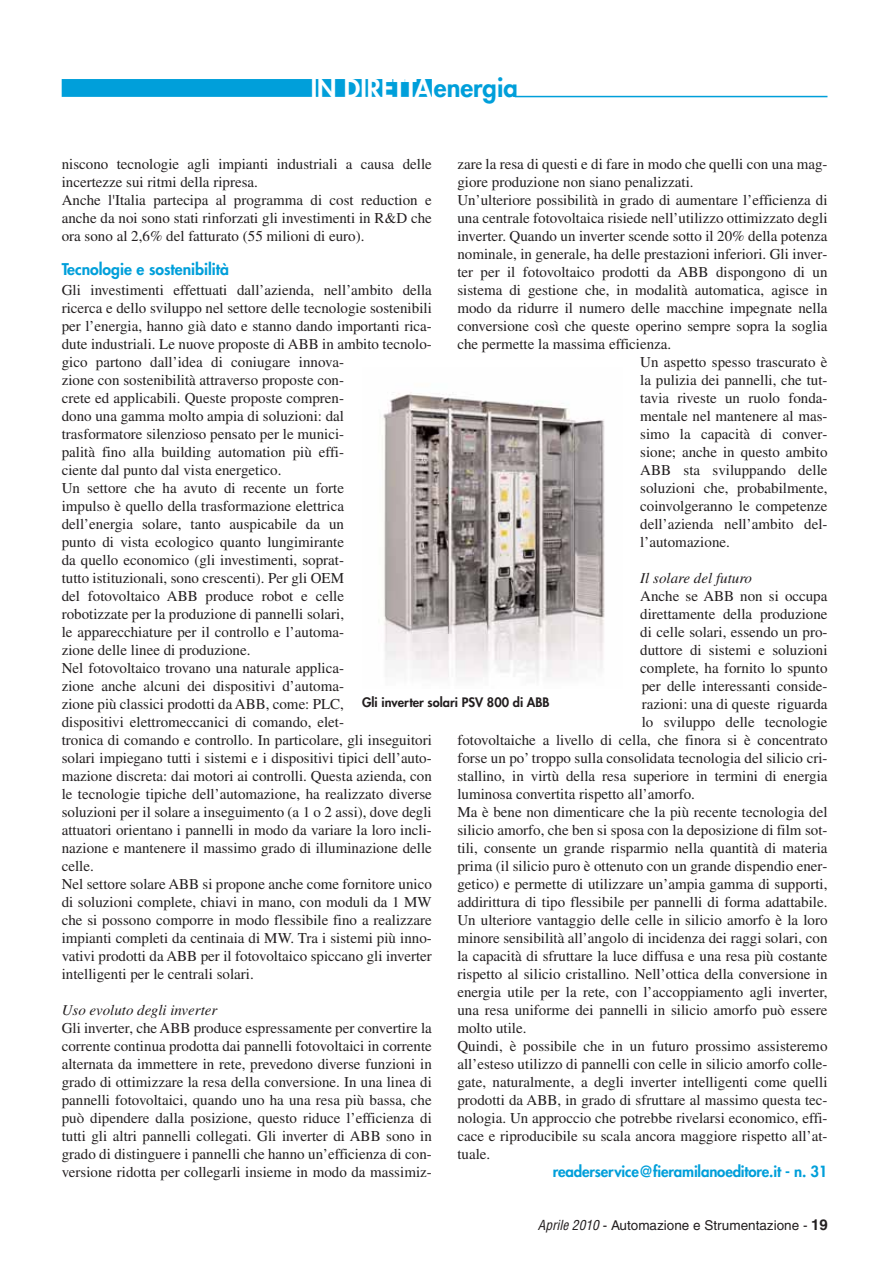
<style>
.page{position:relative;width:889px;height:1277px;background:#fff}
.page>*{position:absolute;margin:0;border:0;box-sizing:border-box;transform-origin:0 0}
.t1{font:800 25.5px "Futura LT";color:#fff}
.t2{font:800 15.75px "Futura LT";color:#009fda}
.t3{font:15px/18px "Times LT";color:#231f20}
.t4{font:italic 15px "Times LT";color:#231f20}
.t5{font:800 15px "Futura LT";letter-spacing:-.01em;color:#009fda}
.t6{font:13.5px "Helvetica LT";color:#231f20}
.t7{font:800 12.75px "Futura LT";color:#231f20}
.s1{color:#009fda}
.s2{font-style:italic;font-stretch:condensed}
.s3{font-weight:700;font-size:15px}
</style>
<div class="page">
<div style="left:62px;top:79px;width:370px;height:18px;background:#009fda"></div>
<hr style="left:514px;top:96px;width:313px;height:1px;background:#009fda">
<img style="left:382px;top:392px;width:223px;height:287px">
<h1 class="t1" style="left:311px;top:77px;width:208px">IN DIRETTA<span class="s1">energia</span></h1>
<p class="t3" style="left:62px;top:157px;width:371px">niscono tecnologie agli impianti industriali a causa delle incertezze sui ritmi della ripresa.<br>Anche l'Italia partecipa al programma di cost reduction e anche da noi sono stati rinforzati gli investimenti in R&amp;D che ora sono al 2,6% del fatturato (55 milioni di euro).</p>
<p class="t2" style="left:62px;top:262px;width:169px">Tecnologie e sostenibilità</p>
<p class="t3" style="left:62px;top:283px;width:371px">Gli investimenti effettuati dall’azienda, nell’ambito della ricerca e dello sviluppo nel settore delle tecnologie sostenibili per l’energia, hanno già dato e stanno dando importanti rica&shy;dute industriali. Le nuove proposte di ABB in ambito tecnolo&shy;gico partono dall’idea di coniugare innova-<br>zione con sostenibilità attraverso proposte con-<br>crete ed applicabili. Queste proposte compren-<br>dono una gamma molto ampia di soluzioni: dal<br>trasformatore silenzioso pensato per le munici-<br>palità fino alla building automation più effi-<br>ciente dal punto dal vista energetico.<br>Un settore che ha avuto di recente un forte<br>impulso è quello della trasformazione elettrica<br>dell’energia solare, tanto auspicabile da un<br>punto di vista ecologico quanto lungimirante<br>da quello economico (gli investimenti, soprat-<br>tutto istituzionali, sono crescenti). Per gli OEM<br>del fotovoltaico ABB produce robot e celle<br>robotizzate per la produzione di pannelli solari,<br>le apparecchiature per il controllo e l’automa-<br>zione delle linee di produzione.<br>Nel fotovoltaico trovano una naturale applica-<br>zione anche alcuni dei dispositivi d’automa-<br>zione più classici prodotti da ABB, come: PLC,<br>dispositivi elettromeccanici di comando, elet-<br>tronica di comando e controllo. In particolare, gli inseguitori solari impiegano tutti i sistemi e i dispositivi tipici dell’auto&shy;mazione discreta: dai motori ai controlli. Questa azienda, con le tecnologie tipiche dell’automazione, ha realizzato diverse soluzioni per il solare a inseguimento (a 1 o 2 assi), dove degli attuatori orientano i pannelli in modo da variare la loro incli&shy;nazione e mantenere il massimo grado di illuminazione delle celle.<br>Nel settore solare ABB si propone anche come fornitore unico di soluzioni complete, chiavi in mano, con moduli da 1 MW che si possono comporre in modo flessibile fino a realizzare impianti completi da centinaia di MW. Tra i sistemi più inno&shy;vativi prodotti da ABB per il fotovoltaico spiccano gli inverter intelligenti per le centrali solari.</p>
<p class="t4" style="left:62px;top:1004px;width:157px">Uso evoluto degli inverter</p>
<p class="t3" style="left:62px;top:1021px;width:371px;text-align:justify">Gli inverter, che ABB produce espressamente per convertire la corrente continua prodotta dai pannelli fotovoltaici in corrente alternata da immettere in rete, prevedono diverse funzioni in grado di ottimizzare la resa della conversione. In una linea di pannelli fotovoltaici, quando uno ha una resa più bassa, che può dipendere dalla posizione, questo riduce l’efficienza di tutti gli altri pannelli collegati. Gli inverter di ABB sono in grado di distinguere i pannelli che hanno un’efficienza di con&shy;versione ridotta per collegarli insieme in modo da massimiz-</p>
<p class="t3" style="left:457px;top:157px;width:371px">zare la resa di questi e di fare in modo che quelli con una mag-</p>
<p class="t3" style="left:457px;top:175px;width:238px">giore produzione non siano penalizzati.</p>
<p class="t3" style="left:457px;top:193px;width:371px">Un’ulteriore possibilità in grado di aumentare l’efficienza di</p>
<p class="t3" style="left:457px;top:211px;width:371px">una centrale fotovoltaica risiede nell’utilizzo ottimizzato degli</p>
<p class="t3" style="left:457px;top:229px;width:371px">inverter. Quando un inverter scende sotto il 20% della potenza</p>
<p class="t3" style="left:457px;top:247px;width:371px">nominale, in generale, ha delle prestazioni inferiori. Gli inver-</p>
<p class="t3" style="left:457px;top:265px;width:371px">ter per il fotovoltaico prodotti da ABB dispongono di un</p>
<p class="t3" style="left:457px;top:283px;width:371px">sistema di gestione che, in modalità automatica, agisce in</p>
<p class="t3" style="left:457px;top:301px;width:371px">modo da ridurre il numero delle macchine impegnate nella</p>
<p class="t3" style="left:457px;top:319px;width:371px">conversione così che queste operino sempre sopra la soglia</p>
<p class="t3" style="left:457px;top:337px;width:215px">che permette la massima efficienza.</p>
<p class="t3" style="left:640px;top:355px;width:189px">Un aspetto spesso trascurato è</p>
<p class="t3" style="left:640px;top:373px;width:189px">la pulizia dei pannelli, che tut-</p>
<p class="t3" style="left:640px;top:391px;width:189px">tavia riveste un ruolo fonda-</p>
<p class="t3" style="left:640px;top:409px;width:189px">mentale nel mantenere al mas-</p>
<p class="t3" style="left:640px;top:427px;width:189px">simo la capacità di conver-</p>
<p class="t3" style="left:640px;top:445px;width:189px">sione; anche in questo ambito</p>
<p class="t3" style="left:640px;top:463px;width:189px">ABB sta sviluppando delle</p>
<p class="t3" style="left:640px;top:481px;width:189px">soluzioni che, probabilmente,</p>
<p class="t3" style="left:640px;top:499px;width:189px">coinvolgeranno le competenze</p>
<p class="t3" style="left:640px;top:517px;width:189px">dell’azienda nell’ambito del-</p>
<p class="t3" style="left:640px;top:535px;width:91px">l’automazione.</p>
<p class="t4" style="left:640px;top:572px;width:113px">Il solare del futuro</p>
<p class="t3" style="left:640px;top:589px;width:189px">Anche se ABB non si occupa</p>
<p class="t3" style="left:640px;top:607px;width:189px">direttamente della produzione</p>
<p class="t3" style="left:640px;top:625px;width:189px">di celle solari, essendo un pro-</p>
<p class="t3" style="left:640px;top:643px;width:189px">duttore di sistemi e soluzioni</p>
<p class="t3" style="left:640px;top:661px;width:189px">complete, ha fornito lo spunto</p>
<p class="t3" style="left:641px;top:679px;width:187px">per delle interessanti conside-</p>
<p class="t3" style="left:641px;top:697px;width:187px">razioni: una di queste riguarda</p>
<p class="t3" style="left:641px;top:715px;width:187px">lo sviluppo delle tecnologie</p>
<p class="t3" style="left:457px;top:733px;width:371px">fotovoltaiche a livello di cella, che finora si è concentrato</p>
<p class="t3" style="left:457px;top:751px;width:371px">forse un po’ troppo sulla consolidata tecnologia del silicio cri-</p>
<p class="t3" style="left:457px;top:769px;width:371px">stallino, in virtù della resa superiore in termini di energia</p>
<p class="t3" style="left:457px;top:787px;width:239px">luminosa convertita rispetto all’amorfo.</p>
<p class="t3" style="left:457px;top:805px;width:371px">Ma è bene non dimenticare che la più recente tecnologia del</p>
<p class="t3" style="left:457px;top:823px;width:371px">silicio amorfo, che ben si sposa con la deposizione di film sot-</p>
<p class="t3" style="left:457px;top:841px;width:371px">tili, consente un grande risparmio nella quantità di materia</p>
<p class="t3" style="left:457px;top:859px;width:371px">prima (il silicio puro è ottenuto con un grande dispendio ener-</p>
<p class="t3" style="left:457px;top:877px;width:371px">getico) e permette di utilizzare un’ampia gamma di supporti,</p>
<p class="t3" style="left:457px;top:895px;width:371px">addirittura di tipo flessibile per pannelli di forma adattabile.</p>
<p class="t3" style="left:457px;top:913px;width:371px">Un ulteriore vantaggio delle celle in silicio amorfo è la loro</p>
<p class="t3" style="left:457px;top:931px;width:371px">minore sensibilità all’angolo di incidenza dei raggi solari, con</p>
<p class="t3" style="left:457px;top:949px;width:371px">la capacità di sfruttare la luce diffusa e una resa più costante</p>
<p class="t3" style="left:457px;top:967px;width:371px">rispetto al silicio cristallino. Nell’ottica della conversione in</p>
<p class="t3" style="left:457px;top:985px;width:371px">energia utile per la rete, con l’accoppiamento agli inverter,</p>
<p class="t3" style="left:457px;top:1003px;width:371px">una resa uniforme dei pannelli in silicio amorfo può essere</p>
<p class="t3" style="left:457px;top:1021px;width:71px">molto utile.</p>
<p class="t3" style="left:457px;top:1039px;width:371px">Quindi, è possibile che in un futuro prossimo assisteremo</p>
<p class="t3" style="left:457px;top:1057px;width:371px">all’esteso utilizzo di pannelli con celle in silicio amorfo colle-</p>
<p class="t3" style="left:457px;top:1075px;width:371px">gate, naturalmente, a degli inverter intelligenti come quelli</p>
<p class="t3" style="left:457px;top:1093px;width:371px">prodotti da ABB, in grado di sfruttare al massimo questa tec-</p>
<p class="t3" style="left:457px;top:1111px;width:371px">nologia. Un approccio che potrebbe rivelarsi economico, effi-</p>
<p class="t3" style="left:457px;top:1129px;width:371px">cace e riproducibile su scala ancora maggiore rispetto all’at-</p>
<p class="t3" style="left:457px;top:1147px;width:34px">tuale.</p>
<p class="t5" style="left:553px;top:1165px;width:276px">readerservice@fieramilanoeditore.it - n. 31</p>
<p class="t7" style="left:362px;top:696px;width:189px">Gli inverter solari PSV 800 di ABB</p>
<p class="t6" style="left:538px;top:1220px;width:291px"><span class="s2">Aprile 2010</span> - Automazione e Strumentazione - <span class="s3">19</span></p>
</div>
